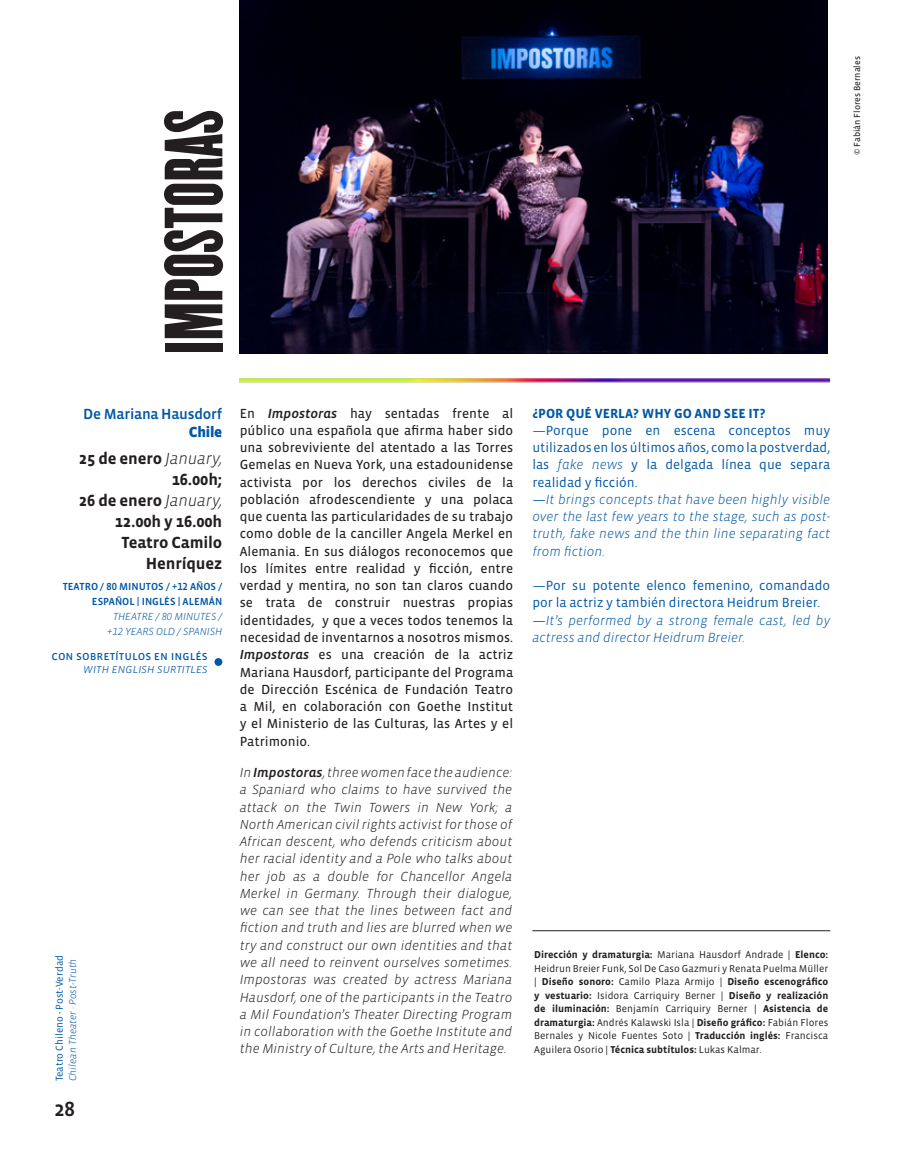
<style>
.page{position:relative;width:915px;height:1170px;background:#fff}
.page>*{position:absolute;margin:0;border:0;box-sizing:border-box;transform-origin:0 0}
.t1{font:72px "Champion HTF Featherweight";letter-spacing:.01em;color:#231f20}
.t2{font:500 21px "Vista Sans OTCE";color:#231f20}
.t3{font:700 16.5px/21px "Vista Sans OTCE";letter-spacing:-.01em;color:#231f20;text-align:right}
.t4{font:500 15px "Vista Sans OTCE";letter-spacing:-.015em;color:#0158a6}
.t5{font:900 15px "Vista Sans OTCE";letter-spacing:-.015em;color:#0158a6}
.t6{font:13.5px/17.2px "Vista Sans OTCE";color:#231f20;text-align:justify}
.t7{font:italic 300 13.5px/17.2px "Vista Sans OTCE";color:#231f20;text-align:justify}
.t8{font:italic 300 13.5px/17.2px "Vista Sans OTCE";color:#0158a6;text-align:justify}
.t9{font:13.5px/17.2px "Vista Sans OTCE";color:#0158a6;text-align:justify}
.t10{font:700 13.5px "Vista Sans OTCE";color:#0158a6}
.t11{font:12.75px "Vista Sans OTCE";color:#0158a6}
.t12{font:italic 300 12.75px "Vista Sans OTCE";color:#0158a6}
.t13{font:500 10.5px/15px "Vista Sans OTCE";color:#0158a6;text-align:right}
.t14{font:italic 300 10.5px "Vista Sans OTCE";color:#0158a6}
.t15{font:10.2px/13.5px "Vista Sans OTCE";color:#231f20;text-align:justify}
.t16{font:10.2px "Vista Sans OTCE";color:#0158a6}
.t17{font:italic 300 10.2px "Vista Sans OTCE";color:#0158a6}
.t18{font:9px "Vista Sans OTCE";color:#231f20}
.s1{font-weight:300;font-style:italic}
.s2{font-family:"Vista Sans Med"}
.s3{font-family:"Vista Sans Alt Med Ita"}
.s4{font-family:"Vista Sans Alt Med Ita";font-weight:400;font-style:normal}
.s5{font-family:"Vista Sans Alt Light Ita"}
.s6{font-weight:400;font-style:normal}
.s7{font-weight:700}
</style>
<div class="page">
<img style="left:240px;top:0;width:587px;height:354px">
<hr style="left:532px;top:930px;width:298px;height:1px;background:#231f20">
<img style="left:240px;top:379px;width:589px;height:4px">
<div style="left:214px;top:658px;width:8px;height:8px;background:#0158a6;border-radius:50%"></div>
<p class="t1" style="left:149px;top:354px;width:245px;rotate:-90deg">IMPOSTORAS</p>
<p class="t4" style="left:83px;top:405px;width:140px">De Mariana Hausdorf</p>
<p class="t5" style="left:189px;top:423px;width:35px">Chile</p>
<p class="t3" style="left:79px;top:447px;width:145px">25 de enero <span class="s1">January,<br></span>16.00h;</p>
<p class="t3" style="left:79px;top:489px;width:145px">26 de enero <span class="s1">January,<br></span>12.00h y 16.00h</p>
<p class="t3" style="left:121px;top:531px;width:102px">Teatro Camilo<br>Henríquez</p>
<p class="t13" style="left:63px;top:579px;width:161px">TEATRO / 80 MINUTOS / +12 AÑOS /<br>ESPAÑOL | INGLÉS | ALEMÁN</p>
<p class="t14" style="left:113px;top:611px;width:111px">THEATRE / 80 MINUTES /</p>
<p class="t14" style="left:107px;top:626px;width:117px">+12 YEARS OLD / SPANISH</p>
<p class="t11" style="left:52px;top:648px;width:157px">con sobretítulos en inglés</p>
<p class="t12" style="left:83px;top:661px;width:126px">with english surtitles</p>
<p class="t16" style="left:53px;top:1081px;width:128px;rotate:-90deg">Teatro Chileno <span class="s2">·</span> Post-Verdad</p>
<p class="t17" style="left:67px;top:1081px;width:124px;rotate:-90deg">Chilean Theater · Post-Truth</p>
<p class="t2" style="left:54px;top:1096px;width:22px">28</p>
<p class="t6" style="left:240px;top:404px;width:275px">En <span class="s3">Impostoras</span> hay sentadas frente al público una española que afirma haber sido una sobreviviente del atentado a las Torres Gemelas en Nueva York, una estadounidense activista por los derechos civiles de la población afrodescendiente y una polaca que cuenta las particularidades de su trabajo como doble de la canciller Angela Merkel en Alemania. En sus diálogos reconocemos que los límites entre realidad y ficción, entre verdad y mentira, no son tan claros cuando se trata de construir nuestras propias identidades, y que a veces todos tenemos la necesidad de inventarnos a nosotros mismos.<br><span class="s3">Impostoras</span> es una creación de la actriz Mariana Hausdorf, participante del Programa de Dirección Escénica de Fundación Teatro a Mil, en colaboración con Goethe Institut y el Ministerio de las Culturas, las Artes y el Patrimonio.</p>
<p class="t7" style="left:240px;top:763px;width:274px">In <span class="s4">Impostoras</span>, three women face the audience: a Spaniard who claims to have survived the attack on the Twin Towers in New York; a North American civil rights activist for those of African descent, who defends criticism about her racial identity and a Pole who talks about her job as a double for Chancellor Angela Merkel in Germany. Through their dialogue, we can see that the lines between fact and fiction and truth and lies are blurred when we try and construct our own identities and that we all need to reinvent ourselves sometimes.<br>Impostoras was created by actress Mariana Hausdorf, one of the participants in the Teatro a Mil Foundation’s Theater Directing Program in collaboration with the Goethe Institute and the Ministry of Culture, the Arts and Heritage.</p>
<p class="t10" style="left:532px;top:405px;width:234px">¿POR QUÉ VERLA? WHY GO AND SEE IT?</p>
<p class="t9" style="left:532px;top:421px;width:299px">—Porque pone en escena conceptos muy utilizados en los últimos años, como la postverdad, las <span class="s5">fake news</span> y la delgada línea que separa realidad y ficción.</p>
<p class="t8" style="left:532px;top:490px;width:299px"><span class="s6">—</span>It brings concepts that have been highly visible over the last few years to the stage, such as post&shy;truth, fake news and the thin line separating fact from fiction.</p>
<p class="t9" style="left:532px;top:577px;width:299px">—Por su potente elenco femenino, comandado por la actriz y también directora Heidrum Breier.</p>
<p class="t8" style="left:532px;top:611px;width:299px"><span class="s6">—</span>It’s performed by a strong female cast, led by actress and director Heidrum Breier.</p>
<p class="t15" style="left:534px;top:947px;width:295px"><span class="s7">Dirección y dramaturgia:</span> Mariana Hausdorf Andrade | <span class="s7">Elenco:<br></span>Heidrun Breier Funk, Sol De Caso Gazmuri y Renata Puelma Müller | <span class="s7">Diseño sonoro:</span> Camilo Plaza Armijo | <span class="s7">Diseño escenográfico y vestuario:</span> Isidora Carriquiry Berner | <span class="s7">Diseño y realización de iluminación:</span> Benjamín Carriquiry Berner | <span class="s7">Asistencia de dramaturgia:</span> Andrés Kalawski Isla | <span class="s7">Diseño gráfico:</span> Fabián Flores Bernales y Nicole Fuentes Soto | <span class="s7">Traducción inglés:</span> Francisca Aguilera Osorio | <span class="s7">Técnica subtítulos:</span> Lukas Kalmar.</p>
<p class="t18" style="left:851px;top:155px;width:100px;rotate:-90deg">© Fabián Flores Bernales</p>
</div>
